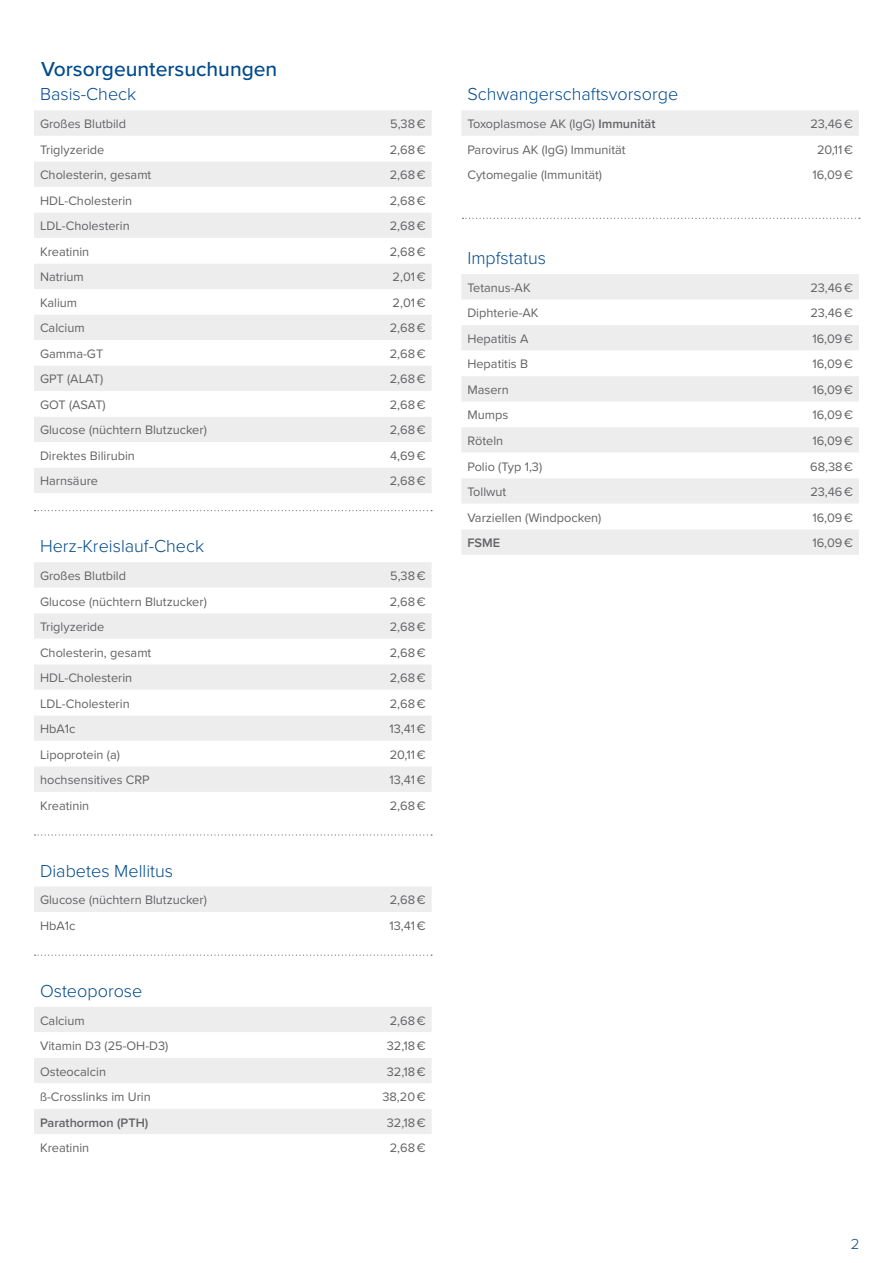
<style>
.page{position:relative;width:893px;height:1263px;background:#fff}
.page>*{position:absolute;margin:0;border:0;box-sizing:border-box;transform-origin:0 0}
.t1{font:500 21px "Proxima Nova";color:#004a8d}
.t2{font:300 18px "Proxima Nova";color:#004a8d}
.t3{font:300 15px "Proxima Nova";color:#004a8d}
.t4{font:12.75px "Proxima Nova";color:#636366}
.t5{font:600 12.75px "Proxima Nova";color:#636366}
.s1{font-weight:600}
</style>
<div class="page">
<div style="left:34px;top:110px;width:398px;height:383px;background:#ededee"></div>
<svg style="left:34px;top:136px;width:398px;height:332px"></svg>
<div style="left:34px;top:562px;width:398px;height:26px;background:#ededee"></div>
<svg style="left:34px;top:613px;width:398px;height:179px;fill:#ededee"></svg>
<div style="left:461px;top:274px;width:398px;height:281px;background:#ededee"></div>
<svg style="left:461px;top:300px;width:398px;height:229px"></svg>
<div style="left:34px;top:1007px;width:398px;height:25px;background:#ededee"></div>
<svg style="left:34px;top:1058px;width:398px;height:76px;fill:#ededee"></svg>
<div style="left:34px;top:887px;width:398px;height:25px;background:#ededee"></div>
<div style="left:461px;top:110px;width:398px;height:26px;background:#ededee"></div>
<svg style="left:462px;top:218px;width:398px;height:1px"></svg>
<svg style="left:35px;top:510px;width:397px;height:1px"></svg>
<svg style="left:35px;top:834px;width:397px;height:1px"></svg>
<svg style="left:35px;top:954px;width:397px;height:2px"></svg>
<h1 class="t1" style="left:41px;top:53px;width:238px">Vorsorgeuntersuchungen</h1>
<h2 class="t2" style="left:40px;top:81px;width:98px">Basis-Check</h2>
<p class="t4" style="left:40px;top:114px;width:88px">Großes Blutbild</p>
<p class="t4" style="left:390px;top:114px;width:37px">5,38 €</p>
<p class="t4" style="left:40px;top:140px;width:66px">Triglyzeride</p>
<p class="t4" style="left:390px;top:140px;width:37px">2,68 €</p>
<p class="t4" style="left:40px;top:165px;width:113px">Cholesterin, gesamt</p>
<p class="t4" style="left:390px;top:165px;width:37px">2,68 €</p>
<p class="t4" style="left:40px;top:191px;width:94px">HDL-Cholesterin</p>
<p class="t4" style="left:390px;top:191px;width:37px">2,68 €</p>
<p class="t4" style="left:40px;top:216px;width:91px">LDL-Cholesterin</p>
<p class="t4" style="left:390px;top:216px;width:37px">2,68 €</p>
<p class="t4" style="left:40px;top:242px;width:51px">Kreatinin</p>
<p class="t4" style="left:390px;top:242px;width:37px">2,68 €</p>
<p class="t4" style="left:40px;top:267px;width:45px">Natrium</p>
<p class="t4" style="left:393px;top:267px;width:35px">2,01 €</p>
<p class="t4" style="left:40px;top:293px;width:39px">Kalium</p>
<p class="t4" style="left:393px;top:293px;width:35px">2,01 €</p>
<p class="t4" style="left:40px;top:318px;width:46px">Calcium</p>
<p class="t4" style="left:390px;top:318px;width:37px">2,68 €</p>
<p class="t4" style="left:40px;top:344px;width:65px">Gamma-GT</p>
<p class="t4" style="left:390px;top:344px;width:37px">2,68 €</p>
<p class="t4" style="left:40px;top:370px;width:65px">GPT (ALAT)</p>
<p class="t4" style="left:390px;top:370px;width:37px">2,68 €</p>
<p class="t4" style="left:40px;top:395px;width:67px">GOT (ASAT)</p>
<p class="t4" style="left:390px;top:395px;width:37px">2,68 €</p>
<p class="t4" style="left:40px;top:421px;width:168px">Glucose (nüchtern Blutzucker)</p>
<p class="t4" style="left:390px;top:421px;width:37px">2,68 €</p>
<p class="t4" style="left:40px;top:446px;width:96px">Direktes Bilirubin</p>
<p class="t4" style="left:390px;top:446px;width:37px">4,69 €</p>
<p class="t4" style="left:40px;top:472px;width:60px">Harnsäure</p>
<p class="t4" style="left:390px;top:472px;width:37px">2,68 €</p>
<h2 class="t2" style="left:40px;top:533px;width:166px">Herz-Kreislauf-Check</h2>
<p class="t4" style="left:40px;top:566px;width:88px">Großes Blutbild</p>
<p class="t4" style="left:390px;top:566px;width:37px">5,38 €</p>
<p class="t4" style="left:40px;top:592px;width:168px">Glucose (nüchtern Blutzucker)</p>
<p class="t4" style="left:390px;top:592px;width:37px">2,68 €</p>
<p class="t4" style="left:40px;top:617px;width:66px">Triglyzeride</p>
<p class="t4" style="left:390px;top:617px;width:37px">2,68 €</p>
<p class="t4" style="left:40px;top:643px;width:113px">Cholesterin, gesamt</p>
<p class="t4" style="left:390px;top:643px;width:37px">2,68 €</p>
<p class="t4" style="left:40px;top:668px;width:94px">HDL-Cholesterin</p>
<p class="t4" style="left:390px;top:668px;width:37px">2,68 €</p>
<p class="t4" style="left:40px;top:694px;width:91px">LDL-Cholesterin</p>
<p class="t4" style="left:390px;top:694px;width:37px">2,68 €</p>
<p class="t4" style="left:40px;top:719px;width:37px">HbA1c</p>
<p class="t4" style="left:389px;top:719px;width:38px">13,41 €</p>
<p class="t4" style="left:40px;top:745px;width:81px">Lipoprotein (a)</p>
<p class="t4" style="left:390px;top:745px;width:37px">20,11 €</p>
<p class="t4" style="left:40px;top:770px;width:111px">hochsensitives CRP</p>
<p class="t4" style="left:389px;top:770px;width:38px">13,41 €</p>
<p class="t4" style="left:40px;top:796px;width:51px">Kreatinin</p>
<p class="t4" style="left:390px;top:796px;width:37px">2,68 €</p>
<h2 class="t2" style="left:40px;top:857px;width:135px">Diabetes Mellitus</h2>
<p class="t4" style="left:40px;top:890px;width:168px">Glucose (nüchtern Blutzucker)</p>
<p class="t4" style="left:390px;top:890px;width:37px">2,68 €</p>
<p class="t4" style="left:40px;top:916px;width:37px">HbA1c</p>
<p class="t4" style="left:389px;top:916px;width:38px">13,41 €</p>
<h2 class="t2" style="left:40px;top:977px;width:104px">Osteoporose</h2>
<p class="t4" style="left:40px;top:1011px;width:46px">Calcium</p>
<p class="t4" style="left:390px;top:1011px;width:37px">2,68 €</p>
<p class="t4" style="left:40px;top:1036px;width:130px">Vitamin D3 (25-OH-D3)</p>
<p class="t4" style="left:387px;top:1036px;width:40px">32,18 €</p>
<p class="t4" style="left:40px;top:1062px;width:68px">Osteocalcin</p>
<p class="t4" style="left:387px;top:1062px;width:40px">32,18 €</p>
<p class="t4" style="left:40px;top:1087px;width:112px">ß-Crosslinks im Urin</p>
<p class="t4" style="left:382px;top:1087px;width:45px">38,20 €</p>
<p class="t5" style="left:40px;top:1113px;width:110px">Parathormon (PTH)</p>
<p class="t4" style="left:387px;top:1113px;width:40px">32,18 €</p>
<p class="t4" style="left:40px;top:1138px;width:51px">Kreatinin</p>
<p class="t4" style="left:390px;top:1138px;width:37px">2,68 €</p>
<h2 class="t2" style="left:467px;top:81px;width:212px">Schwangerschaftsvorsorge</h2>
<p class="t4" style="left:467px;top:114px;width:190px">Toxoplasmose AK (IgG) <span class="s1">Immunität</span></p>
<p class="t4" style="left:810px;top:114px;width:44px">23,46 €</p>
<p class="t4" style="left:467px;top:140px;width:160px">Parovirus AK (IgG) Immunität</p>
<p class="t4" style="left:817px;top:140px;width:37px">20,11 €</p>
<p class="t4" style="left:467px;top:165px;width:136px">Cytomegalie (Immunität)</p>
<p class="t4" style="left:812px;top:165px;width:42px">16,09 €</p>
<h2 class="t2" style="left:467px;top:245px;width:80px">Impfstatus</h2>
<p class="t4" style="left:467px;top:278px;width:65px">Tetanus-AK</p>
<p class="t4" style="left:810px;top:278px;width:44px">23,46 €</p>
<p class="t4" style="left:467px;top:304px;width:73px">Diphterie-AK</p>
<p class="t4" style="left:810px;top:304px;width:44px">23,46 €</p>
<p class="t4" style="left:467px;top:329px;width:63px">Hepatitis A</p>
<p class="t4" style="left:812px;top:329px;width:42px">16,09 €</p>
<p class="t4" style="left:467px;top:355px;width:62px">Hepatitis B</p>
<p class="t4" style="left:812px;top:355px;width:42px">16,09 €</p>
<p class="t4" style="left:467px;top:380px;width:43px">Masern</p>
<p class="t4" style="left:812px;top:380px;width:42px">16,09 €</p>
<p class="t4" style="left:467px;top:406px;width:42px">Mumps</p>
<p class="t4" style="left:812px;top:406px;width:42px">16,09 €</p>
<p class="t4" style="left:467px;top:431px;width:37px">Röteln</p>
<p class="t4" style="left:812px;top:431px;width:42px">16,09 €</p>
<p class="t4" style="left:467px;top:457px;width:76px">Polio (Typ 1,3)</p>
<p class="t4" style="left:810px;top:457px;width:44px">68,38 €</p>
<p class="t4" style="left:467px;top:482px;width:40px">Tollwut</p>
<p class="t4" style="left:810px;top:482px;width:44px">23,46 €</p>
<p class="t4" style="left:467px;top:508px;width:136px">Varziellen (Windpocken)</p>
<p class="t4" style="left:812px;top:508px;width:42px">16,09 €</p>
<p class="t5" style="left:467px;top:533px;width:34px">FSME</p>
<p class="t4" style="left:812px;top:533px;width:42px">16,09 €</p>
<p class="t3" style="left:851px;top:1232px;width:10px">2</p>
</div>
